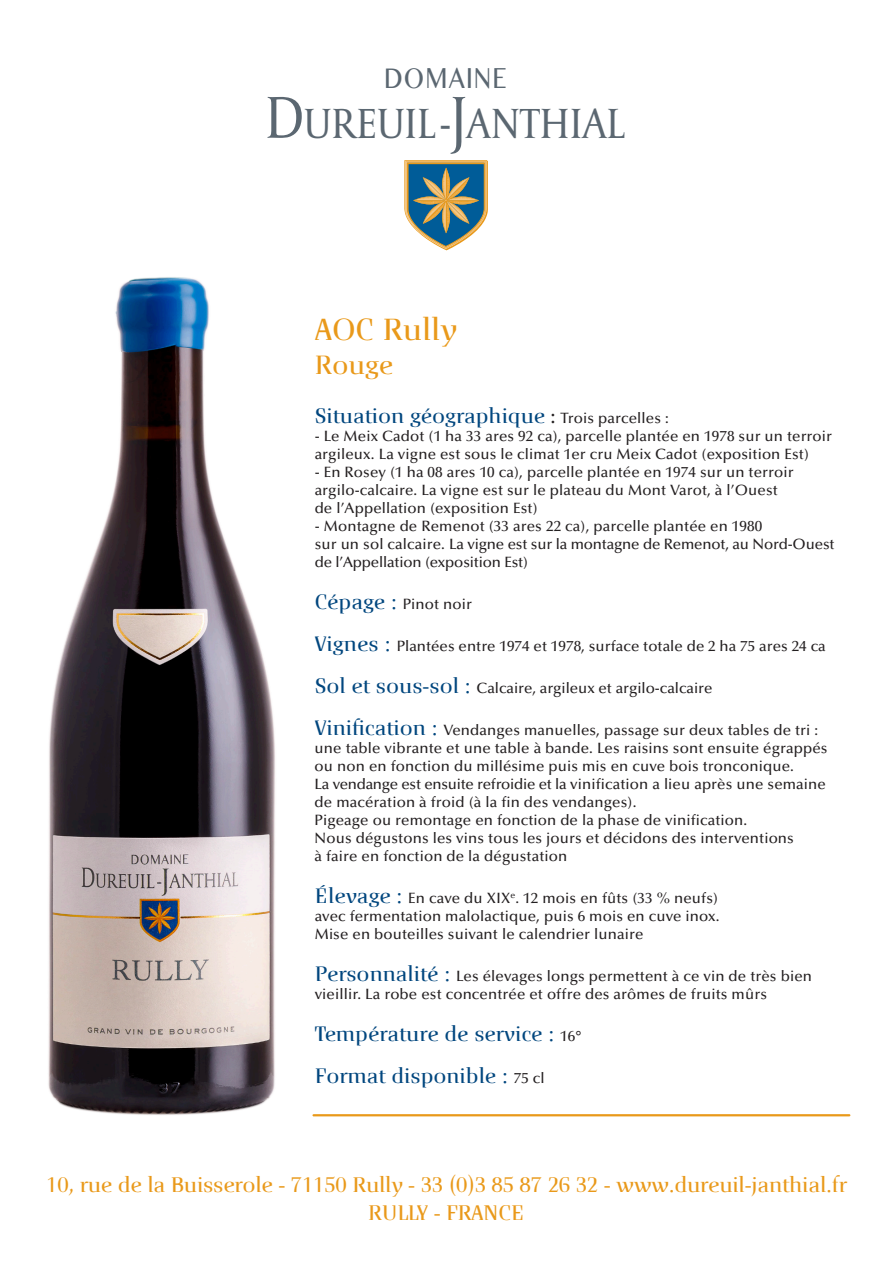
<style>
.page{position:relative;width:893px;height:1263px;background:#fff}
.page>*{position:absolute;margin:0;border:0;box-sizing:border-box;transform-origin:0 0}
.t1{font:44.4px "Capitolium 2";color:#5b6771;scale:.91 1}
.t2{font:500 33px "Crane";color:#e9991a}
.t3{font:28.95px "Lao MN";letter-spacing:.05em;color:#5b6771;scale:.82 1}
.t4{font:500 28.5px "Crane";color:#e9991a}
.t5{font:500 22.8px/27.3px "Crane";letter-spacing:-.01em;color:#e9991a;text-align:center}
.t6{font:500 22.5px/42px "Crane";color:#00467e}
.t7{font:500 15px/18px "Optima";letter-spacing:.01em;color:#231f20}
.t8{font:500 15px/18px "Optima";letter-spacing:-.01em;color:#231f20}
.s1{font-size:62.1px}
.s2{font-family:"Minion Pro";font-weight:400;color:#231f20}
.s3{font-family:"Optima";font-size:15px;color:#231f20}
.s4{font-family:"Crane";font-size:22.5px;color:#00467e}
</style>
<div class="page">
<svg style="left:404px;top:160px;width:84px;height:90px"></svg>
<hr style="left:314px;top:1114px;width:535px;height:2px;background:#e9991a">
<img style="left:48px;top:277px;width:357px;height:840px">
<h3 class="t3" style="left:384px;top:58px;width:151px">DOMAINE</h3>
<h1 class="t1" style="left:265px;top:94px;width:398px"><span class="s1">D</span>UREUIL-<span class="s1">J</span>ANTHIAL</h1>
<h2 class="t2" style="left:315px;top:313px;width:144px">AOC Rully</h2>
<h3 class="t4" style="left:315px;top:351px;width:80px">Rouge</h3>
<h3 class="t6" style="left:315px;top:395px;width:356px">Situation géographique <span class="s2">:</span> <span class="s3">Trois parcelles :</span></h3>
<p class="t7" style="left:315px;top:427px;width:519px">- Le Meix Cadot (1 ha 33 ares 92 ca), parcelle plantée en 1978 sur un terroir argileux. La vigne est sous le climat 1er cru Meix Cadot (exposition Est)</p>
<p class="t7" style="left:315px;top:463px;width:480px">- En Rosey (1 ha 08 ares 10 ca), parcelle plantée en 1974 sur un terroir argilo-calcaire. La vigne est sur le plateau du Mont Varot, à l’Ouest de l’Appellation (exposition Est)</p>
<p class="t8" style="left:315px;top:517px;width:521px">- Montagne de Remenot (33 ares 22 ca), parcelle plantée en 1980<br>sur un sol calcaire. La vigne est sur la montagne de Remenot, au Nord-Ouest de l’Appellation (exposition Est)</p>
<p class="t7" style="left:315px;top:595px;width:159px"><span class="s4">Cépage :</span> Pinot noir</p>
<p class="t7" style="left:315px;top:637px;width:513px"><span class="s4">Vignes :</span> Plantées entre 1974 et 1978, surface totale de 2 ha 75 ares 24 ca</p>
<p class="t7" style="left:315px;top:679px;width:399px"><span class="s4">Sol et sous-sol :</span> Calcaire, argileux et argilo-calcaire</p>
<p class="t7" style="left:315px;top:721px;width:514px"><span class="s4">Vinification :</span> Vendanges manuelles, passage sur deux tables de tri : une table vibrante et une table à bande. Les raisins sont ensuite égrappés ou non en fonction du millésime puis mis en cuve bois tronconique.<br>La vendange est ensuite refroidie et la vinification a lieu après une semaine de macération à froid (à la fin des vendanges).<br>Pigeage ou remontage en fonction de la phase de vinification.<br>Nous dégustons les vins tous les jours et décidons des interventions<br>à faire en fonction de la dégustation</p>
<p class="t7" style="left:315px;top:889px;width:406px;text-align:justify"><span class="s4">Élevage :</span> En cave du XIX<sup>e</sup>. 12 mois en fûts (33 % neufs) avec fermentation malolactique, puis 6 mois en cuve inox.<br>Mise en bouteilles suivant le calendrier lunaire</p>
<p class="t7" style="left:315px;top:967px;width:499px"><span class="s4">Personnalité :</span> Les élevages longs permettent à ce vin de très bien vieillir. La robe est concentrée et offre des arômes de fruits mûrs</p>
<h3 class="t6" style="left:315px;top:1013px;width:268px">Température de service : <span class="s3">16°<br></span>Format disponible : <span class="s3">75 cl</span></h3>
<h3 class="t5" style="left:46px;top:1171px;width:802px">10, rue de la Buisserole - 71150 Rully - 33 (0)3 85 87 26 32 - www.dureuil-janthial.fr<br>RULLY - FRANCE</h3>
</div>
